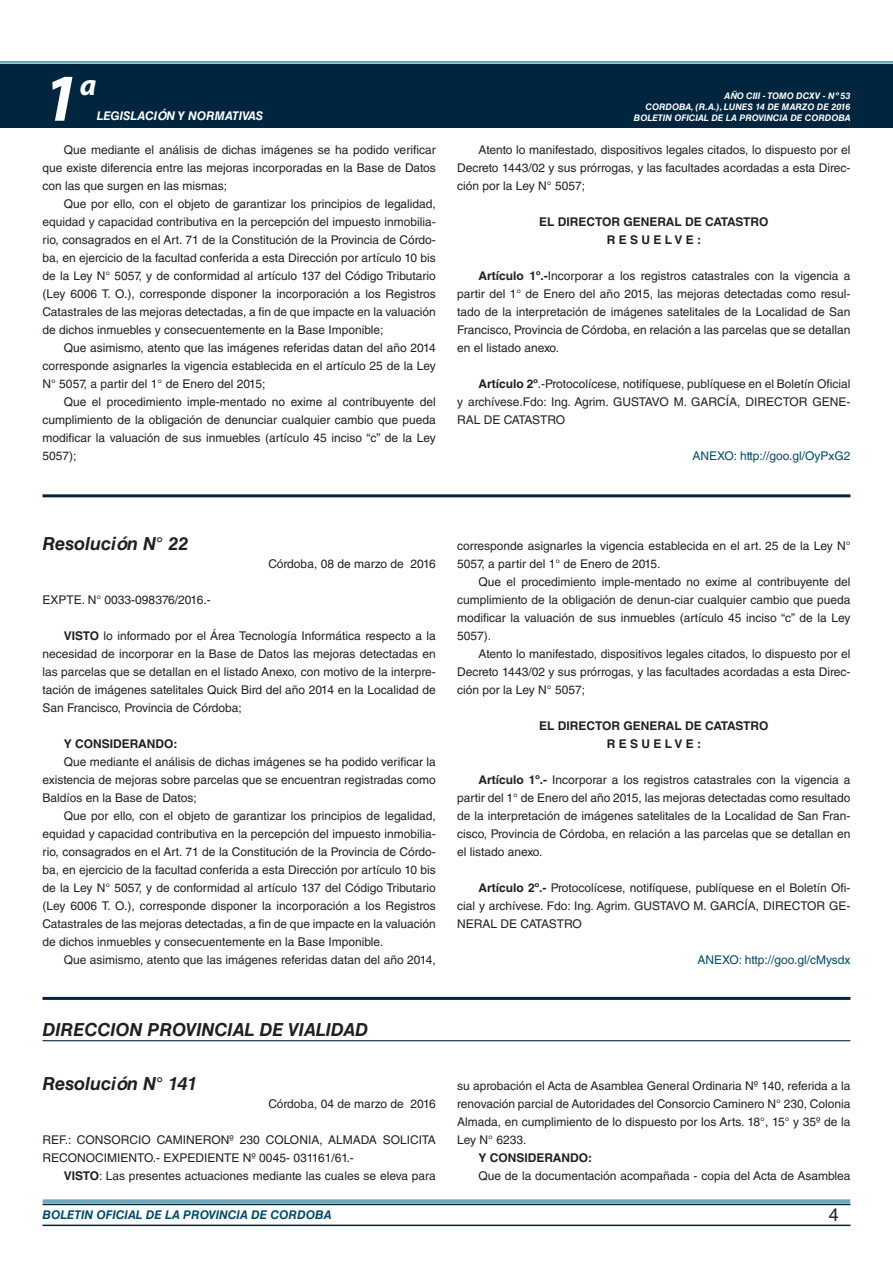
<style>
.page{position:relative;width:893px;height:1263px;background:#fff}
.page>*{position:absolute;margin:0;border:0;box-sizing:border-box;transform-origin:0 0}
.t1{font:italic 700 67.5px "Myriad Pro";color:#fff}
.t2{font:italic 700 30px "Myriad Pro";color:#fff}
.NOMBRE_DE_MINISTERIO{font:italic 700 18px "Helvetica LT Std";color:#231f20}
.DOC__N{font:italic 700 18px "Helvetica LT Std";color:#231f20}
.t3{font:18px "Helvetica LT Std";color:#231f20}
.TEXTO_BASE{font:12px/18px "Helvetica LT Std";color:#231f20;text-align:justify}
.TEXTO_BASE-2{font:700 12px "Helvetica LT Std";color:#231f20}
.ANEXO{font:12px "Helvetica LT Std";color:#004b6c}
.t4{font:italic 700 12px "Helvetica LT Std";color:#004b6c}
.t5{font:italic 700 12px "Helvetica LT Std";color:#fff}
.t6{font:italic 700 9px/10.8px "Helvetica LT Std";color:#fff;text-align:right}
.s1{font-weight:700}
</style>
<div class="page">
<div style="left:0;top:61px;width:893px;height:6px;background:#fff;opacity:.75"></div>
<div style="left:0;top:64px;width:893px;height:64px;background:#00263f"></div>
<hr style="left:43px;top:1224px;width:807px;height:2px;background:#00263f">
<div style="left:42px;top:1198px;width:809px;height:8px;background:#fff;opacity:.75"></div>
<hr style="left:43px;top:1040px;width:807px;height:1px;background:#00263f">
<hr style="left:43px;top:494px;width:807px;height:3px;background:#00263f">
<hr style="left:43px;top:997px;width:807px;height:3px;background:#00263f">
<h1 class="t1" style="left:43px;top:54px;width:38px">1</h1>
<h2 class="t2" style="left:80px;top:66px;width:18px">a</h2>
<p class="t5" style="left:97px;top:109px;width:168px">LEGISLACIÓN Y NORMATIVAS</p>
<p class="TEXTO_BASE" style="left:43px;top:141px;width:395px;text-indent:21px">Que mediante el análisis de dichas imágenes se ha podido verificar que existe diferencia entre las mejoras incorporadas en la Base de Datos con las que surgen en las mismas;</p>
<p class="TEXTO_BASE" style="left:43px;top:195px;width:395px;text-indent:21px">Que por ello, con el objeto de garantizar los principios de legalidad, equidad y capacidad contributiva en la percepción del impuesto inmobilia&shy;rio, consagrados en el Art. 71 de la Constitución de la Provincia de Córdo&shy;ba, en ejercicio de la facultad conferida a esta Dirección por artículo 10 bis de la Ley N° 5057, y de conformidad al artículo 137 del Código Tributario (Ley 6006 T. O.), corresponde disponer la incorporación a los Registros Catastrales de las mejoras detectadas, a fin de que impacte en la valuación de dichos inmuebles y consecuentemente en la Base Imponible;</p>
<p class="TEXTO_BASE" style="left:43px;top:339px;width:395px;text-indent:21px">Que asimismo, atento que las imágenes referidas datan del año 2014 corresponde asignarles la vigencia establecida en el artículo 25 de la Ley N° 5057, a partir del 1° de Enero del 2015;</p>
<p class="TEXTO_BASE" style="left:43px;top:393px;width:395px;text-indent:21px">Que el procedimiento imple-mentado no exime al contribuyente del cumplimiento de la obligación de denunciar cualquier cambio que pueda modificar la valuación de sus inmuebles (artículo 45 inciso “c” de la Ley 5057);</p>
<p class="t6" style="left:634px;top:91px;width:218px">AÑO CIII - TOMO DCXV - Nº 53<br>CORDOBA, (R.A.), LUNES 14 DE MARZO DE 2016<br>BOLETIN OFICIAL DE LA PROVINCIA DE CORDOBA</p>
<p class="TEXTO_BASE" style="left:457px;top:141px;width:395px;text-indent:21px">Atento lo manifestado, dispositivos legales citados, lo dispuesto por el Decreto 1443/02 y sus prórrogas, y las facultades acordadas a esta Direc&shy;ción por la Ley N° 5057;</p>
<p class="TEXTO_BASE-2" style="left:539px;top:214px;width:231px">EL DIRECTOR GENERAL DE CATASTRO</p>
<p class="TEXTO_BASE-2" style="left:607px;top:232px;width:96px">R E S U E L V E :</p>
<p class="TEXTO_BASE" style="left:457px;top:267px;width:395px;text-indent:21px"><span class="s1">Artículo 1º.-</span>Incorporar a los registros catastrales con la vigencia a partir del 1° de Enero del año 2015, las mejoras detectadas como resul&shy;tado de la interpretación de imágenes satelitales de la Localidad de San Francisco, Provincia de Córdoba, en relación a las parcelas que se detallan en el listado anexo.</p>
<p class="TEXTO_BASE" style="left:457px;top:375px;width:395px;text-indent:21px"><span class="s1">Artículo 2º</span>.-Protocolícese, notifíquese, publíquese en el Boletín Oficial y archívese.Fdo: Ing. Agrim. GUSTAVO M. GARCÍA, DIRECTOR GENE-RAL DE CATASTRO</p>
<p class="ANEXO" style="left:693px;top:449px;width:159px">ANEXO: http://goo.gl/OyPxG2</p>
<p class="DOC__N" style="left:43px;top:532px;width:147px">Resolución N° 22</p>
<p class="TEXTO_BASE" style="left:268px;top:555px;width:169px">Córdoba, 08 de marzo de 2016</p>
<p class="TEXTO_BASE" style="left:43px;top:591px;width:170px">EXPTE. N° 0033-098376/2016.-</p>
<p class="TEXTO_BASE" style="left:43px;top:627px;width:395px;text-indent:21px"><span class="s1">VISTO</span> lo informado por el Área Tecnología Informática respecto a la necesidad de incorporar en la Base de Datos las mejoras detectadas en las parcelas que se detallan en el listado Anexo, con motivo de la interpre&shy;tación de imágenes satelitales Quick Bird del año 2014 en la Localidad de San Francisco, Provincia de Córdoba;</p>
<p class="TEXTO_BASE-2" style="left:64px;top:736px;width:115px">Y CONSIDERANDO:</p>
<p class="TEXTO_BASE" style="left:43px;top:753px;width:395px;text-indent:21px">Que mediante el análisis de dichas imágenes se ha podido verificar la existencia de mejoras sobre parcelas que se encuentran registradas como Baldíos en la Base de Datos;</p>
<p class="TEXTO_BASE" style="left:43px;top:807px;width:395px;text-indent:21px">Que por ello, con el objeto de garantizar los principios de legalidad, equidad y capacidad contributiva en la percepción del impuesto inmobilia&shy;rio, consagrados en el Art. 71 de la Constitución de la Provincia de Córdo&shy;ba, en ejercicio de la facultad conferida a esta Dirección por artículo 10 bis de la Ley N° 5057, y de conformidad al artículo 137 del Código Tributario (Ley 6006 T. O.), corresponde disponer la incorporación a los Registros Catastrales de las mejoras detectadas, a fin de que impacte en la valuación de dichos inmuebles y consecuentemente en la Base Imponible.</p>
<p class="TEXTO_BASE" style="left:64px;top:951px;width:374px">Que asimismo, atento que las imágenes referidas datan del año 2014,</p>
<p class="TEXTO_BASE" style="left:457px;top:537px;width:395px">corresponde asignarles la vigencia establecida en el art. 25 de la Ley N°<br>5057, a partir del 1° de Enero de 2015.</p>
<p class="TEXTO_BASE" style="left:457px;top:573px;width:395px;text-indent:21px">Que el procedimiento imple-mentado no exime al contribuyente del cumplimiento de la obligación de denun-ciar cualquier cambio que pueda modificar la valuación de sus inmuebles (artículo 45 inciso “c” de la Ley 5057).</p>
<p class="TEXTO_BASE" style="left:457px;top:645px;width:395px;text-indent:21px">Atento lo manifestado, dispositivos legales citados, lo dispuesto por el Decreto 1443/02 y sus prórrogas, y las facultades acordadas a esta Direc&shy;ción por la Ley N° 5057;</p>
<p class="TEXTO_BASE-2" style="left:539px;top:718px;width:231px">EL DIRECTOR GENERAL DE CATASTRO</p>
<p class="TEXTO_BASE-2" style="left:607px;top:736px;width:96px">R E S U E L V E :</p>
<p class="TEXTO_BASE" style="left:457px;top:771px;width:395px;text-indent:21px"><span class="s1">Artículo 1º.-</span> Incorporar a los registros catastrales con la vigencia a partir del 1° de Enero del año 2015, las mejoras detectadas como resultado de la interpretación de imágenes satelitales de la Localidad de San Fran&shy;cisco, Provincia de Córdoba, en relación a las parcelas que se detallan en el listado anexo.</p>
<p class="TEXTO_BASE" style="left:457px;top:879px;width:395px;text-indent:21px"><span class="s1">Artículo 2º.-</span> Protocolícese, notifíquese, publíquese en el Boletín Ofi&shy;cial y archívese. Fdo: Ing. Agrim. GUSTAVO M. GARCÍA, DIRECTOR GE-NERAL DE CATASTRO</p>
<p class="ANEXO" style="left:697px;top:953px;width:154px">ANEXO: http://goo.gl/cMysdx</p>
<p class="NOMBRE_DE_MINISTERIO" style="left:43px;top:1018px;width:327px">DIRECCION PROVINCIAL DE VIALIDAD</p>
<p class="DOC__N" style="left:43px;top:1072px;width:156px">Resolución N° 141</p>
<p class="TEXTO_BASE" style="left:268px;top:1095px;width:169px">Córdoba, 04 de marzo de 2016</p>
<p class="TEXTO_BASE" style="left:43px;top:1131px;width:395px">REF.: CONSORCIO CAMINERONº 230 COLONIA, ALMADA SOLICITA<br>RECONOCIMIENTO.- EXPEDIENTE Nº 0045- 031161/61.-</p>
<p class="TEXTO_BASE" style="left:64px;top:1167px;width:373px"><span class="s1">VISTO</span>: Las presentes actuaciones mediante las cuales se eleva para</p>
<p class="TEXTO_BASE" style="left:457px;top:1077px;width:395px">su aprobación el Acta de Asamblea General Ordinaria Nº 140, referida a la renovación parcial de Autoridades del Consorcio Caminero N° 230, Colonia Almada, en cumplimiento de lo dispuesto por los Arts. 18°, 15° y 35º de la Ley N° 6233.</p>
<p class="TEXTO_BASE-2" style="left:478px;top:1150px;width:115px">Y CONSIDERANDO:</p>
<p class="TEXTO_BASE" style="left:478px;top:1167px;width:374px">Que de la documentación acompañada - copia del Acta de Asamblea</p>
<p class="t4" style="left:43px;top:1208px;width:290px">BOLETIN OFICIAL DE LA PROVINCIA DE CORDOBA</p>
<h3 class="t3" style="left:829px;top:1204px;width:12px">4</h3>
</div>
